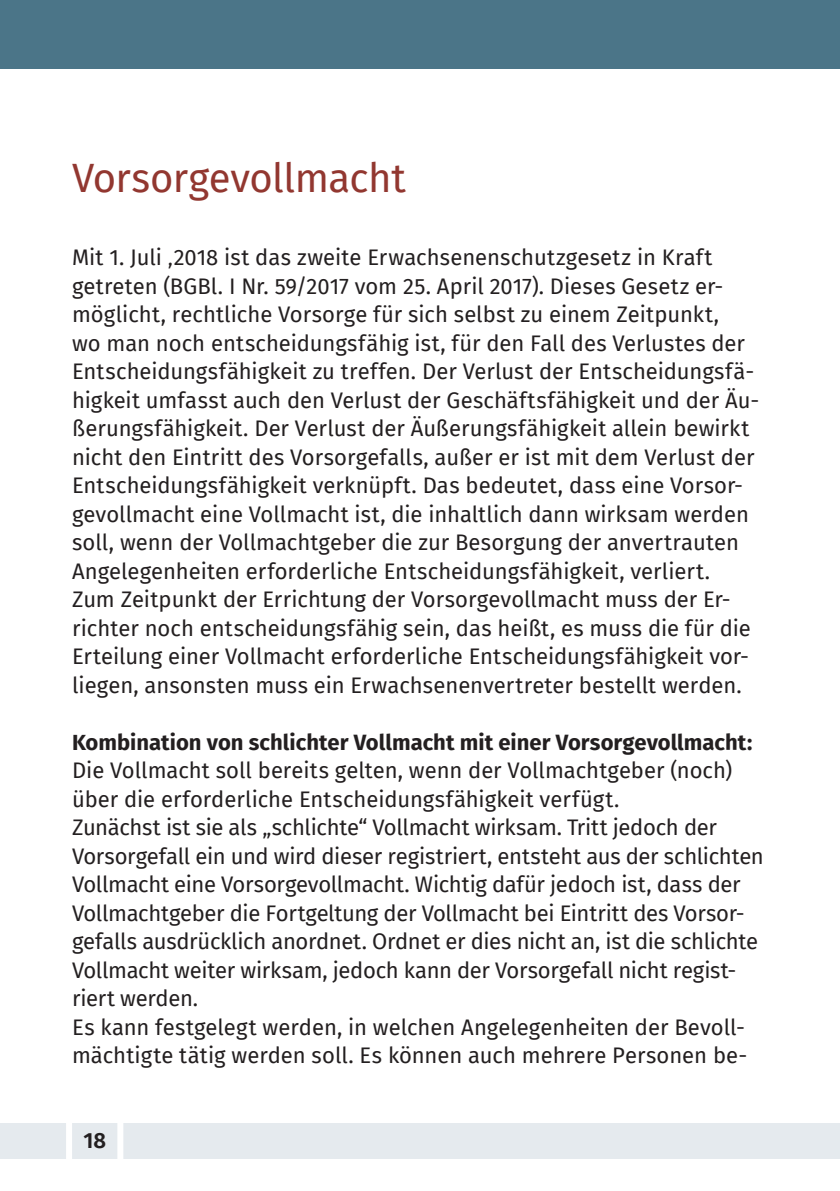
<style>
.page{position:relative;width:840px;height:1191px;background:#fff}
.page>*{position:absolute;margin:0;border:0;box-sizing:border-box;transform-origin:0 0}
.t1{font:40px "Fira Sans";letter-spacing:-.015em;color:#923730}
.t2{font:22px/28.4px "Fira Sans";color:#231f20}
.t3{font:700 22px "Fira Sans";color:#231f20}
.t4{font:600 22px "Fira Sans";color:#231f20}
</style>
<div class="page">
<div style="left:0;top:0;width:839px;height:68px;background:#4b7588"></div>
<div style="left:0;top:1123px;width:839px;height:35px;background:#e5eaee"></div>
<div style="left:66px;top:1117px;width:6px;height:60px;background:#fff"></div>
<div style="left:117px;top:1117px;width:6px;height:60px;background:#fff"></div>
<h1 class="t1" style="left:72px;top:148px;width:335px">Vorsorgevollmacht</h1>
<p class="t2" style="left:72px;top:243px;width:688px">Mit 1. Juli ‚2018 ist das zweite Erwachsenenschutzgesetz in Kraft getreten (BGBl. I Nr. 59/2017 vom 25. April 2017). Dieses Gesetz er&shy;möglicht, rechtliche Vorsorge für sich selbst zu einem Zeitpunkt,<br>wo man noch entscheidungsfähig ist, für den Fall des Verlustes der Entscheidungsfähigkeit zu treffen. Der Verlust der Entscheidungsfä&shy;higkeit umfasst auch den Verlust der Geschäftsfähigkeit und der Äu&shy;ßerungsfähigkeit. Der Verlust der Äußerungsfähigkeit allein bewirkt nicht den Eintritt des Vorsorgefalls, außer er ist mit dem Verlust der Entscheidungsfähigkeit verknüpft. Das bedeutet, dass eine Vorsor&shy;gevollmacht eine Vollmacht ist, die inhaltlich dann wirksam werden soll, wenn der Vollmachtgeber die zur Besorgung der anvertrauten Angelegenheiten erforderliche Entscheidungsfähigkeit, verliert.<br>Zum Zeitpunkt der Errichtung der Vorsorgevollmacht muss der Er&shy;richter noch entscheidungsfähig sein, das heißt, es muss die für die Erteilung einer Vollmacht erforderliche Entscheidungsfähigkeit vor&shy;liegen, ansonsten muss ein Erwachsenenvertreter bestellt werden.</p>
<p class="t3" style="left:72px;top:723px;width:681px">Kombination von schlichter Vollmacht mit einer Vorsorgevollmacht:</p>
<p class="t2" style="left:72px;top:756px;width:693px">Die Vollmacht soll bereits gelten, wenn der Vollmachtgeber (noch) über die erforderliche Entscheidungsfähigkeit verfügt.<br>Zunächst ist sie als „schlichte“ Vollmacht wirksam. Tritt jedoch der Vorsorgefall ein und wird dieser registriert, entsteht aus der schlichten Vollmacht eine Vorsorgevollmacht. Wichtig dafür jedoch ist, dass der Vollmachtgeber die Fortgeltung der Vollmacht bei Eintritt des Vorsor&shy;gefalls ausdrücklich anordnet. Ordnet er dies nicht an, ist die schlichte Vollmacht weiter wirksam, jedoch kann der Vorsorgefall nicht regist&shy;riert werden.<br>Es kann festgelegt werden, in welchen Angelegenheiten der Bevoll&shy;mächtigte tätig werden soll. Es können auch mehrere Personen be-</p>
<p class="t4" style="left:83px;top:1122px;width:24px">18</p>
</div>
